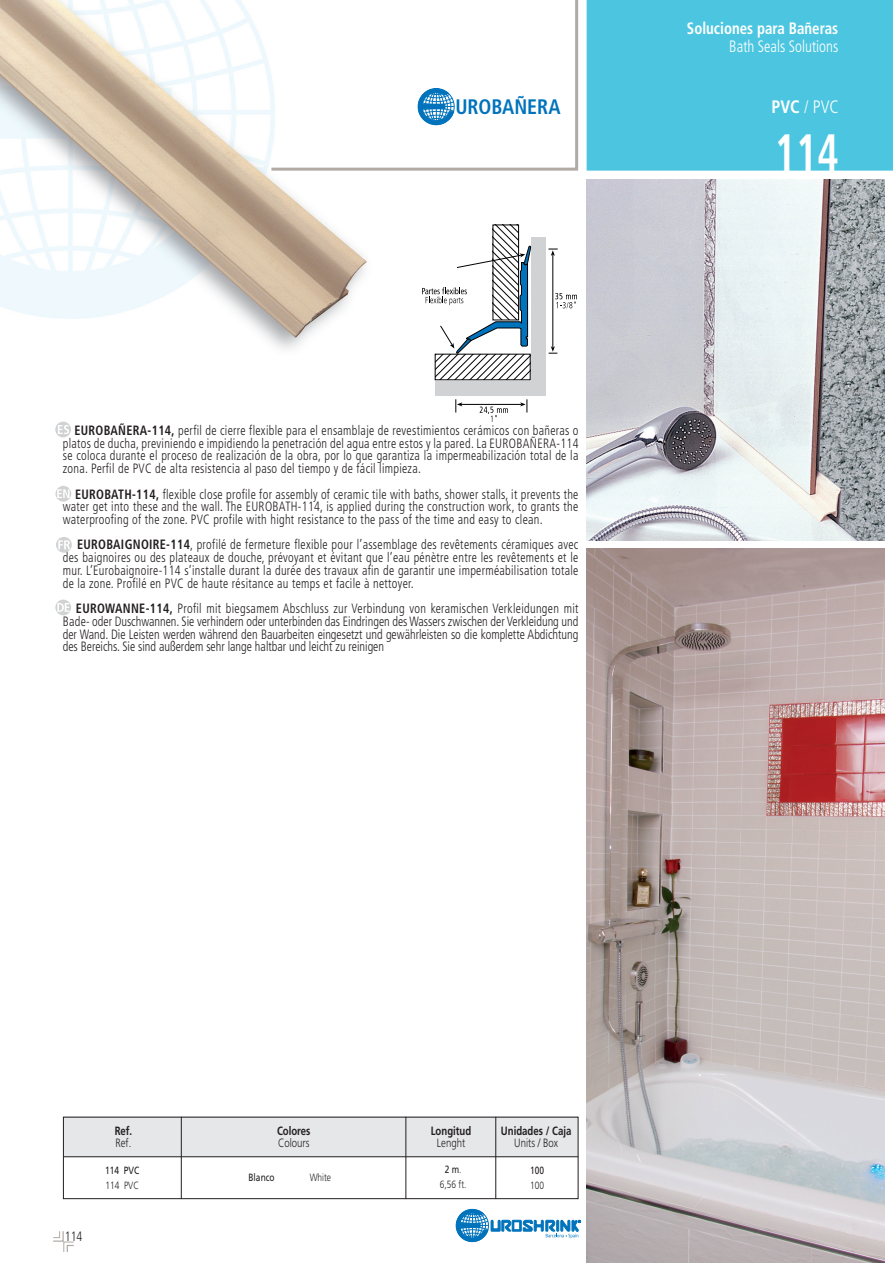
<style>
.page{position:relative;width:893px;height:1263px;background:#fff}
.page>*{position:absolute;margin:0;border:0;box-sizing:border-box;transform-origin:0 0}
.t1{font:700 condensed 52.5px "Frutiger";color:#fff;scale:.78 1}
.t2{font:700 condensed 21px "Frutiger";color:#0073bc;scale:.95 1}
.t3{font:300 condensed 18px "Frutiger";color:#fff;scale:.95 1}
.t4{font:700 condensed 16.5px "Frutiger";color:#fff;scale:.9 1}
.t5{font:300 condensed 16.5px "Frutiger";color:#fff;scale:.9 1}
.t6{font:300 condensed 13.5px/12.8px "Frutiger";letter-spacing:.025em;color:#231f20;text-align:justify;scale:.9 1}
.t7{font:700 12px "Frutiger";color:#231f20;scale:.8 1}
.t8{font:300 12px "Frutiger";color:#231f20;scale:.8 1}
.t9{font:300 10.5px/15px "Frutiger";color:#231f20;text-align:center;scale:.8 1}
.t10{font:10.5px "Frutiger";color:#231f20;scale:.8 1}
.s1{font-weight:700}
.s2{font-weight:400}
</style>
<div class="page">
<img style="left:587px;top:548px;width:297px;height:715px">
<img style="left:587px;top:179px;width:297px;height:362px">
<div style="left:587px;top:0;width:306px;height:171px;background:#4cc6e0"></div>
<img style="left:0;top:0;width:367px;height:350px">
<svg style="left:455px;top:1209px;width:126px;height:33px"></svg>
<svg style="left:53px;top:1231px;width:21px;height:21px"></svg>
<div style="left:55px;top:422px;width:16px;height:15px;background:#d1d2d4;border-radius:50%"></div>
<svg style="left:58px;top:425px;width:11px;height:9px"></svg>
<div style="left:56px;top:486px;width:15px;height:16px;background:#d1d2d4;border-radius:50%"></div>
<svg style="left:57px;top:489px;width:13px;height:9px"></svg>
<svg style="left:56px;top:537px;width:16px;height:16px"></svg>
<svg style="left:58px;top:540px;width:12px;height:9px"></svg>
<div style="left:55px;top:600px;width:16px;height:15px;background:#d1d2d4;border-radius:50%"></div>
<svg style="left:57px;top:603px;width:12px;height:9px"></svg>
<div style="left:63px;top:1116px;width:515px;height:41px;background:#e6e7e9"></div>
<div style="left:63px;top:1117px;width:515px;height:82px;border:1px solid #231f20"></div>
<hr style="left:63px;top:1156px;width:515px;height:1px;background:#231f20">
<hr style="left:181px;top:1117px;width:1px;height:82px;background:#231f20">
<hr style="left:405px;top:1117px;width:1px;height:82px;background:#231f20">
<hr style="left:495px;top:1117px;width:1px;height:82px;background:#231f20">
<svg style="left:480px;top:406px;width:28px;height:16px"></svg>
<hr style="left:461px;top:404px;width:61px;height:1px;background:#000">
<svg style="left:456px;top:399px;width:6px;height:13px"></svg>
<svg style="left:520px;top:399px;width:8px;height:13px"></svg>
<div style="left:435px;top:381px;width:111px;height:15px;background:#d1d2d4"></div>
<svg style="left:422px;top:225px;width:155px;height:155px"></svg>
<svg style="left:268px;top:0;width:311px;height:172px"></svg>
<p class="t4" style="left:687px;top:18px;width:170px">Soluciones para Bañeras</p>
<p class="t5" style="left:729px;top:37px;width:123px">Bath Seals Solutions</p>
<h2 class="t2" style="left:455px;top:94px;width:112px">UROBAÑERA</h2>
<h3 class="t3" style="left:772px;top:97px;width:72px"><span class="s1">PVC</span> / PVC</h3>
<p class="t6" style="left:63px;top:424px;width:574px;text-indent:12px"><span class="s1">EUROBAÑERA-114,</span> perfil de cierre flexible para el ensamblaje de revestimientos cerámicos con bañeras o platos de ducha, previniendo e impidiendo la penetración del agua entre estos y la pared. La EUROBAÑERA-114 se coloca durante el proceso de realización de la obra, por lo que garantiza la impermeabilización total de la zona. Perfil de PVC de alta resistencia al paso del tiempo y de fácil limpieza.</p>
<p class="t6" style="left:63px;top:488px;width:574px;text-indent:12px"><span class="s1">EUROBATH-114,</span> flexible close profile for assembly of ceramic tile with baths, shower stalls, it prevents the water get into these and the wall. The EUROBATH-114, is applied during the construction work, to grants the waterproofing of the zone. PVC profile with hight resistance to the pass of the time and easy to clean.</p>
<p class="t6" style="left:63px;top:539px;width:574px;text-indent:14px"><span class="s1">EUROBAIGNOIRE-114</span>, profilé de fermeture flexible pour l’assemblage des revêtements céramiques avec des baignoires ou des plateaux de douche, prévoyant et évitant que l’eau pénètre entre les revêtements et le mur. L’Eurobaignoire-114 s’installe durant la durée des travaux afin de garantir une imperméabilisation totale de la zone. Profilé en PVC de haute résitance au temps et facile à nettoyer.</p>
<p class="t6" style="left:63px;top:602px;width:574px;text-indent:13px"><span class="s1">EUROWANNE-114,</span> Profil mit biegsamem Abschluss zur Verbindung von keramischen Verkleidungen mit Bade- oder Duschwannen. Sie verhindern oder unterbinden das Eindringen des Wassers zwischen der Verkleidung und der Wand. Die Leisten werden während den Bauarbeiten eingesetzt und gewährleisten so die komplette Abdichtung des Bereichs. Sie sind außerdem sehr lange haltbar und leicht zu reinigen</p>
<p class="t6" style="left:65px;top:1230px;width:21px">114</p>
<p class="t7" style="left:115px;top:1124px;width:24px">Ref.</p>
<p class="t8" style="left:115px;top:1136px;width:22px">Ref.</p>
<p class="t10" style="left:105px;top:1164px;width:44px">114 PVC</p>
<p class="t9" style="left:105px;top:1177px;width:44px">114 PVC</p>
<p class="t7" style="left:277px;top:1123px;width:43px">Colores</p>
<p class="t8" style="left:278px;top:1136px;width:41px">Colours</p>
<p class="t10" style="left:249px;top:1171px;width:34px">Blanco</p>
<p class="t9" style="left:310px;top:1170px;width:28px">White</p>
<p class="t7" style="left:431px;top:1123px;width:52px">Longitud</p>
<p class="t8" style="left:437px;top:1136px;width:37px">Lenght</p>
<p class="t7" style="left:501px;top:1124px;width:90px">Unidades / Caja</p>
<p class="t8" style="left:514px;top:1136px;width:56px">Units / Box</p>
<p class="t9" style="left:440px;top:1162px;width:35px"><span class="s2">2 m</span>.<br>6,56 ft.</p>
<p class="t10" style="left:530px;top:1164px;width:19px">100</p>
<p class="t9" style="left:530px;top:1177px;width:19px">100</p>
<h1 class="t1" style="left:775px;top:122px;width:83px">114</h1>
</div>
